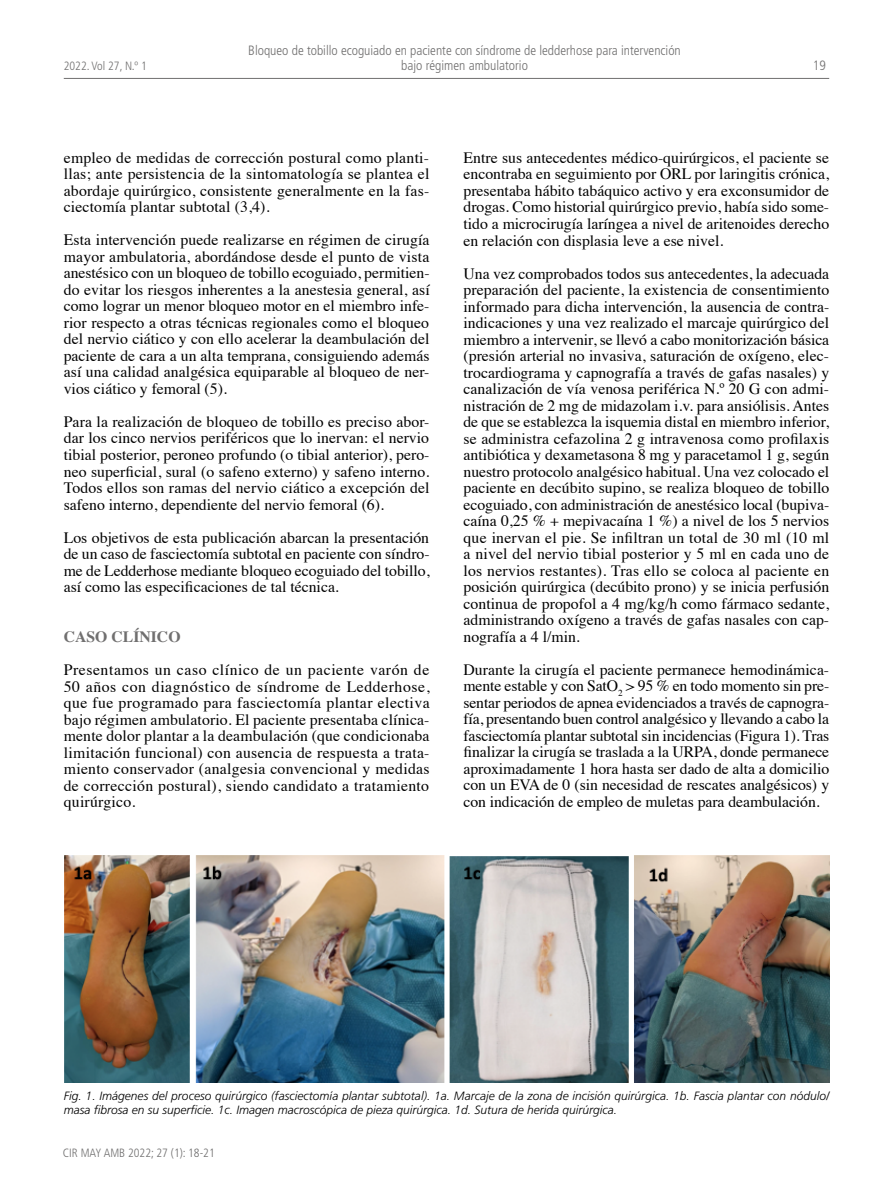
<style>
.page{position:relative;width:893px;height:1191px;background:#fff}
.page>*{position:absolute;margin:0;border:0;box-sizing:border-box;transform-origin:0 0}
.t1{font:15.75px/16.5px "Times";color:#000;text-align:justify}
.t2{font:700 15.75px "Times";color:#706f6f}
.t3{font:300 condensed 13.5px/15px "Frutiger";color:#706f6f;text-align:center}
.t4{font:italic 300 12px/14.2px "Frutiger";letter-spacing:.005em;color:#000}
.t5{font:300 condensed 12px "Frutiger";color:#706f6f}
</style>
<div class="page">
<hr style="left:64px;top:78px;width:765px;height:1px;background:#706f6f">
<img style="left:64px;top:855px;width:765px;height:227px">
<p class="t3" style="left:248px;top:43px;width:434px">Bloqueo de tobillo ecoguiado en paciente con síndrome de ledderhose para intervención bajo régimen ambulatorio</p>
<p class="t5" style="left:64px;top:59px;width:85px">2022. Vol 27, N.º 1</p>
<p class="t3" style="left:813px;top:58px;width:14px">19</p>
<p class="t1" style="left:64px;top:148px;width:367px">empleo de medidas de corrección postural como planti&shy;llas; ante persistencia de la sintomatología se plantea el abordaje quirúrgico, consistente generalmente en la fas&shy;ciectomía plantar subtotal (3,4).</p>
<p class="t1" style="left:64px;top:230px;width:367px">Esta intervención puede realizarse en régimen de cirugía mayor ambulatoria, abordándose desde el punto de vista anestésico con un bloqueo de tobillo ecoguiado, permitien&shy;do evitar los riesgos inherentes a la anestesia general, así como lograr un menor bloqueo motor en el miembro infe&shy;rior respecto a otras técnicas regionales como el bloqueo del nervio ciático y con ello acelerar la deambulación del paciente de cara a un alta temprana, consiguiendo además así una calidad analgésica equiparable al bloqueo de ner&shy;vios ciático y femoral (5).</p>
<p class="t1" style="left:64px;top:412px;width:367px">Para la realización de bloqueo de tobillo es preciso abor&shy;dar los cinco nervios periféricos que lo inervan: el nervio tibial posterior, peroneo profundo (o tibial anterior), pero&shy;neo superficial, sural (o safeno externo) y safeno interno.<br>Todos ellos son ramas del nervio ciático a excepción del safeno interno, dependiente del nervio femoral (6).</p>
<p class="t1" style="left:64px;top:527px;width:367px">Los objetivos de esta publicación abarcan la presentación de un caso de fasciectomía subtotal en paciente con síndro&shy;me de Ledderhose mediante bloqueo ecoguiado del tobillo, así como las especificaciones de tal técnica.</p>
<p class="t2" style="left:64px;top:622px;width:118px">CASO CLÍNICO</p>
<p class="t1" style="left:64px;top:660px;width:367px">Presentamos un caso clínico de un paciente varón de 50 años con diagnóstico de síndrome de Ledderhose, que fue programado para fasciectomía plantar electiva bajo régimen ambulatorio. El paciente presentaba clínica&shy;mente dolor plantar a la deambulación (que condicionaba limitación funcional) con ausencia de respuesta a trata&shy;miento conservador (analgesia convencional y medidas de corrección postural), siendo candidato a tratamiento quirúrgico.</p>
<p class="t1" style="left:463px;top:148px;width:367px">Entre sus antecedentes médico-quirúrgicos, el paciente se encontraba en seguimiento por ORL por laringitis crónica, presentaba hábito tabáquico activo y era exconsumidor de drogas. Como historial quirúrgico previo, había sido some&shy;tido a microcirugía laríngea a nivel de aritenoides derecho en relación con displasia leve a ese nivel.</p>
<p class="t1" style="left:463px;top:264px;width:367px">Una vez comprobados todos sus antecedentes, la adecuada preparación del paciente, la existencia de consentimiento informado para dicha intervención, la ausencia de contra&shy;indicaciones y una vez realizado el marcaje quirúrgico del miembro a intervenir, se llevó a cabo monitorización básica (presión arterial no invasiva, saturación de oxígeno, elec&shy;trocardiograma y capnografía a través de gafas nasales) y canalización de vía venosa periférica N.º 20 G con admi&shy;nistración de 2 mg de midazolam i.v. para ansiólisis. Antes de que se establezca la isquemia distal en miembro inferior, se administra cefazolina 2 g intravenosa como profilaxis antibiótica y dexametasona 8 mg y paracetamol 1 g, según nuestro protocolo analgésico habitual. Una vez colocado el paciente en decúbito supino, se realiza bloqueo de tobillo ecoguiado, con administración de anestésico local (bupiva&shy;caína 0,25 % + mepivacaína 1 %) a nivel de los 5 nervios que inervan el pie. Se infiltran un total de 30 ml (10 ml a nivel del nervio tibial posterior y 5 ml en cada uno de los nervios restantes). Tras ello se coloca al paciente en posición quirúrgica (decúbito prono) y se inicia perfusión continua de propofol a 4 mg/kg/h como fármaco sedante, administrando oxígeno a través de gafas nasales con cap&shy;nografía a 4 l/min.</p>
<p class="t1" style="left:463px;top:660px;width:367px">Durante la cirugía el paciente permanece hemodinámica&shy;mente estable y con SatO<sub>2</sub> &gt; 95 % en todo momento sin pre&shy;sentar periodos de apnea evidenciados a través de capnogra&shy;fía, presentando buen control analgésico y llevando a cabo la fasciectomía plantar subtotal sin incidencias (Figura 1). Tras finalizar la cirugía se traslada a la URPA, donde permanece aproximadamente 1 hora hasta ser dado de alta a domicilio con un EVA de 0 (sin necesidad de rescates analgésicos) y con indicación de empleo de muletas para deambulación.</p>
<p class="t4" style="left:64px;top:1088px;width:767px">Fig. 1. Imágenes del proceso quirúrgico (fasciectomía plantar subtotal). 1a. Marcaje de la zona de incisión quirúrgica. 1b. Fascia plantar con nódulo/ masa fibrosa en su superficie. 1c. Imagen macroscópica de pieza quirúrgica. 1d. Sutura de herida quirúrgica.</p>
<p class="t5" style="left:63px;top:1146px;width:154px">CIR MAY AMB 2022; 27 (1): 18-21</p>
</div>
